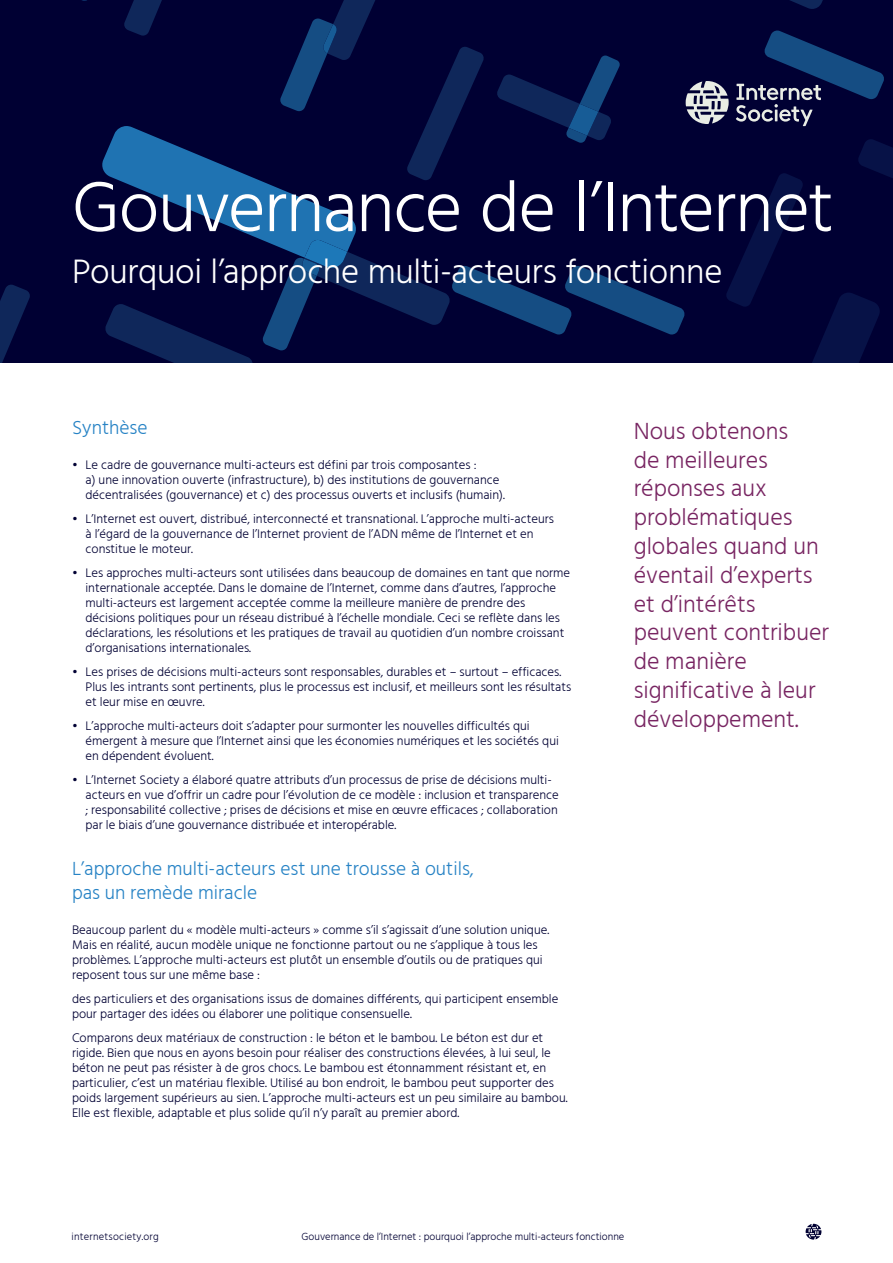
<style>
.page{position:relative;width:893px;height:1263px;background:#fff}
.page>*{position:absolute;margin:0;border:0;box-sizing:border-box;transform-origin:0 0}
.t1{font:300 72px "Hind";letter-spacing:-.015em;color:#fff}
.t2{font:300 34.8px "Hind";letter-spacing:-.01em;color:#fff}
.t3{font:300 24px/28.8px "Hind";color:#782562}
.t4{font:300 19.5px/23.4px "Hind";color:#2783c5}
.t5{font:300 12.75px/15px "Hind";color:#003}
.t6{font:300 10.5px "Hind";color:#003}
.t7{font:300 10.5px "Hind";letter-spacing:.02em;color:#003}
</style>
<div class="page">
<svg style="left:806px;top:1224px;width:15px;height:15px"></svg>
<svg style="left:0;top:99px;width:893px;height:235px;background:#010538"></svg>
<svg style="left:569px;top:104px;width:29px;height:22px"></svg>
<div style="left:0;top:99px;width:333px;height:37px;background:#003"></div>
<svg style="left:0;top:0;width:893px;height:99px;background:#02073b"></svg>
<svg style="left:100px;top:126px;width:793px;height:233px;background:#040f43"></svg>
<svg style="left:32px;top:240px;width:315px;height:122px;background:#030d40"></svg>
<svg style="left:41px;top:0;width:144px;height:1px"></svg>
<svg style="left:686px;top:81px;width:135px;height:45px;background:#4d4e6e"></svg>
<h1 class="t1" style="left:72px;top:160px;width:764px">Gouvernance de l’Internet</h1>
<h2 class="t2" style="left:72px;top:249px;width:652px">Pourquoi l’approche multi-acteurs fonctionne</h2>
<h3 class="t4" style="left:72px;top:417px;width:77px">Synthèse</h3>
<p class="t5" style="left:86px;top:458px;width:421px;text-indent:-14px">• Le cadre de gouvernance multi-acteurs est défini par trois composantes :<br>a) une innovation ouverte (infrastructure), b) des institutions de gouvernance décentralisées (gouvernance) et c) des processus ouverts et inclusifs (humain).</p>
<p class="t5" style="left:86px;top:512px;width:470px;text-indent:-14px">• L’Internet est ouvert, distribué, interconnecté et transnational. L’approche multi-acteurs à l’égard de la gouvernance de l’Internet provient de l’ADN même de l’Internet et en constitue le moteur.</p>
<p class="t5" style="left:86px;top:566px;width:486px;text-indent:-14px">• Les approches multi-acteurs sont utilisées dans beaucoup de domaines en tant que norme internationale acceptée. Dans le domaine de l’Internet, comme dans d’autres, l’approche multi-acteurs est largement acceptée comme la meilleure manière de prendre des décisions politiques pour un réseau distribué à l’échelle mondiale. Ceci se reflète dans les déclarations, les résolutions et les pratiques de travail au quotidien d’un nombre croissant d’organisations internationales.</p>
<p class="t5" style="left:86px;top:665px;width:487px;text-indent:-14px">• Les prises de décisions multi-acteurs sont responsables, durables et – surtout – efficaces.<br>Plus les intrants sont pertinents, plus le processus est inclusif, et meilleurs sont les résultats et leur mise en œuvre.</p>
<p class="t5" style="left:86px;top:719px;width:475px;text-indent:-14px">• L’approche multi-acteurs doit s’adapter pour surmonter les nouvelles difficultés qui émergent à mesure que l’Internet ainsi que les économies numériques et les sociétés qui en dépendent évoluent.</p>
<p class="t5" style="left:86px;top:773px;width:475px;text-indent:-14px">• L’Internet Society a élaboré quatre attributs d’un processus de prise de décisions multi&shy;acteurs en vue d’offrir un cadre pour l’évolution de ce modèle : inclusion et transparence ; responsabilité collective ; prises de décisions et mise en œuvre efficaces ; collaboration par le biais d’une gouvernance distribuée et interopérable.</p>
<h3 class="t4" style="left:72px;top:858px;width:403px">L’approche multi-acteurs est une trousse à outils, pas un remède miracle</h3>
<p class="t5" style="left:72px;top:923px;width:479px">Beaucoup parlent du « modèle multi-acteurs » comme s’il s’agissait d’une solution unique.<br>Mais en réalité, aucun modèle unique ne fonctionne partout ou ne s’applique à tous les problèmes. L’approche multi-acteurs est plutôt un ensemble d’outils ou de pratiques qui reposent tous sur une même base :</p>
<p class="t5" style="left:72px;top:992px;width:488px">des particuliers et des organisations issus de domaines différents, qui participent ensemble pour partager des idées ou élaborer une politique consensuelle.</p>
<p class="t5" style="left:72px;top:1031px;width:497px">Comparons deux matériaux de construction : le béton et le bambou. Le béton est dur et rigide. Bien que nous en ayons besoin pour réaliser des constructions élevées, à lui seul, le béton ne peut pas résister à de gros chocs. Le bambou est étonnamment résistant et, en particulier, c’est un matériau flexible. Utilisé au bon endroit, le bambou peut supporter des poids largement supérieurs au sien. L’approche multi-acteurs est un peu similaire au bambou.<br>Elle est flexible, adaptable et plus solide qu’il n’y paraît au premier abord.</p>
<h3 class="t3" style="left:634px;top:418px;width:197px">Nous obtenons<br>de meilleures réponses aux problématiques globales quand un éventail d’experts et d’intérêts peuvent contribuer de manière significative à leur développement.</h3>
<p class="t7" style="left:72px;top:1229px;width:89px">internetsociety.org</p>
<p class="t6" style="left:302px;top:1229px;width:324px">Gouvernance de l’Internet : pourquoi l’approche multi-acteurs fonctionne</p>
</div>
